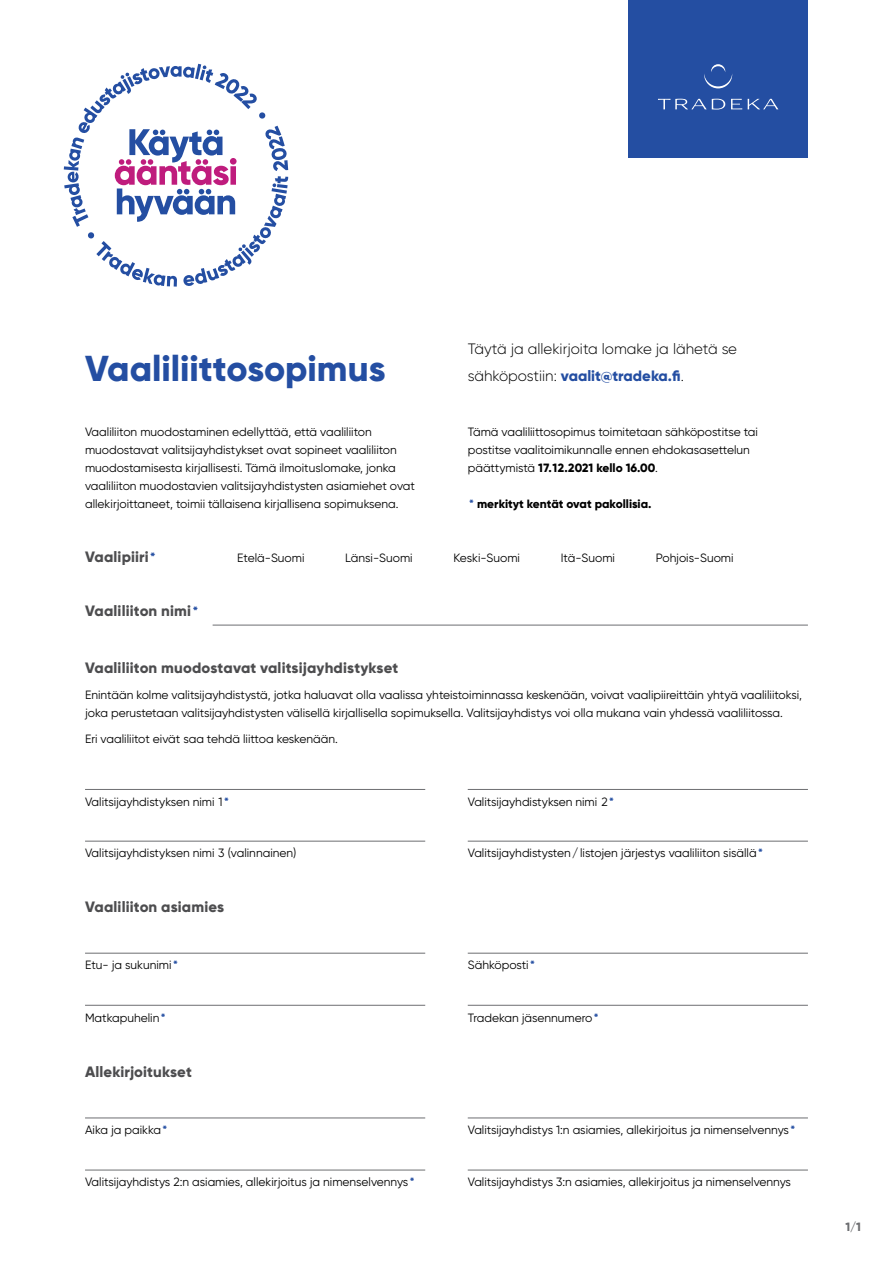
<style>
.page{position:relative;width:893px;height:1263px;background:#fff}
.page>*{position:absolute;margin:0;border:0;box-sizing:border-box;transform-origin:0 0}
.leipis{font:800 36px "Gilroy";color:#244ea2}
.Pikkuotsikko_taulukk{font:800 15px "Gilroy";letter-spacing:.01em;color:#4d4d4f}
.leipis-2{font:300 15px/27px "Gilroy";color:#000}
.Minileipis{font:12px/18px "Gilroy";color:#000}
.Minileipis-2{font:800 12px "Gilroy";color:#000}
.Pikkuotsikko_taulukk-2{font:800 12px "Gilroy";color:#6d6e71}
.s1{font-weight:800;color:#244ea2}
.s2{font-weight:800}
.s3{color:#244ea2}
.s4{font-size:13.5px;color:#244ea2}
</style>
<div class="page">
<svg style="left:64px;top:64px;width:224px;height:223px"></svg>
<div style="left:628px;top:0;width:180px;height:158px;background:#244ea2"></div>
<svg style="left:704px;top:64px;width:28px;height:24px"></svg>
<svg style="left:658px;top:99px;width:67px;height:11px"></svg>
<svg style="left:731px;top:99px;width:11px;height:10px"></svg>
<svg style="left:748px;top:99px;width:30px;height:10px"></svg>
<hr style="left:85px;top:953px;width:340px;height:1px;background:#6d6e71">
<hr style="left:85px;top:1005px;width:340px;height:1px;background:#6d6e71">
<hr style="left:468px;top:953px;width:340px;height:1px;background:#6d6e71">
<hr style="left:468px;top:1005px;width:340px;height:1px;background:#6d6e71">
<hr style="left:85px;top:1118px;width:340px;height:1px;background:#6d6e71">
<hr style="left:85px;top:1170px;width:340px;height:1px;background:#6d6e71">
<hr style="left:468px;top:1118px;width:340px;height:1px;background:#6d6e71">
<hr style="left:468px;top:1170px;width:340px;height:1px;background:#6d6e71">
<hr style="left:85px;top:789px;width:340px;height:1px;background:#6d6e71">
<hr style="left:85px;top:841px;width:340px;height:1px;background:#6d6e71">
<hr style="left:468px;top:789px;width:340px;height:1px;background:#6d6e71">
<hr style="left:468px;top:841px;width:340px;height:1px;background:#6d6e71">
<hr style="left:213px;top:625px;width:595px;height:1px;background:#6d6e71">
<p class="leipis" style="left:85px;top:346px;width:302px">Vaaliliittosopimus</p>
<p class="leipis-2" style="left:468px;top:336px;width:271px">Täytä ja allekirjoita lomake ja lähetä se sähköpostiin: <span class="s1">vaalit@tradeka.fi</span>.</p>
<p class="Minileipis" style="left:85px;top:423px;width:331px">Vaaliliiton muodostaminen edellyttää, että vaaliliiton muodostavat valitsijayhdistykset ovat sopineet vaaliliiton muodostamisesta kirjallisesti. Tämä ilmoituslomake, jonka vaaliliiton muodostavien valitsijayhdistysten asiamiehet ovat allekirjoittaneet, toimii tällaisena kirjallisena sopimuksena.</p>
<p class="Minileipis" style="left:468px;top:423px;width:292px">Tämä vaaliliittosopimus toimitetaan sähköpostitse tai postitse vaalitoimikunnalle ennen ehdokasasettelun päättymistä <span class="s2">17.12.2021 kello 16.00</span>.</p>
<p class="Minileipis-2" style="left:469px;top:496px;width:184px"><span class="s3">*</span> merkityt kentät ovat pakollisia.</p>
<p class="Pikkuotsikko_taulukk" style="left:85px;top:547px;width:72px">Vaalipiiri<span class="s4">*</span></p>
<p class="Minileipis" style="left:237px;top:549px;width:69px">Etelä-Suomi</p>
<p class="Minileipis" style="left:345px;top:549px;width:69px">Länsi-Suomi</p>
<p class="Minileipis" style="left:453px;top:549px;width:68px">Keski-Suomi</p>
<p class="Minileipis" style="left:561px;top:549px;width:56px">Itä-Suomi</p>
<p class="Minileipis" style="left:656px;top:549px;width:79px">Pohjois-Suomi</p>
<p class="Pikkuotsikko_taulukk" style="left:85px;top:602px;width:115px">Vaaliliiton nimi <span class="s4">*</span></p>
<p class="Pikkuotsikko_taulukk" style="left:85px;top:658px;width:315px">Vaaliliiton muodostavat valitsijayhdistykset</p>
<p class="Minileipis" style="left:85px;top:685px;width:718px">Enintään kolme valitsijayhdistystä, jotka haluavat olla vaalissa yhteistoiminnassa keskenään, voivat vaalipiireittäin yhtyä vaaliliitoksi, joka perustetaan valitsijayhdistysten välisellä kirjallisella sopimuksella. Valitsijayhdistys voi olla mukana vain yhdessä vaaliliitossa.</p>
<p class="Minileipis" style="left:85px;top:730px;width:254px">Eri vaaliliitot eivät saa tehdä liittoa keskenään.</p>
<p class="Minileipis" style="left:85px;top:792px;width:145px">Valitsijayhdistyksen nimi 1 <span class="s1">*</span></p>
<p class="Minileipis" style="left:85px;top:844px;width:213px">Valitsijayhdistyksen nimi 3 (valinnainen)</p>
<p class="Minileipis" style="left:468px;top:792px;width:148px">Valitsijayhdistyksen nimi 2<span class="s1">*</span></p>
<p class="Minileipis" style="left:468px;top:844px;width:297px">Valitsijayhdistysten/listojen järjestys vaaliliiton sisällä<span class="s1">*</span></p>
<p class="Pikkuotsikko_taulukk" style="left:85px;top:898px;width:141px">Vaaliliiton asiamies</p>
<p class="Minileipis" style="left:85px;top:956px;width:94px">Etu- ja sukunimi <span class="s1">*</span></p>
<p class="Minileipis" style="left:468px;top:956px;width:69px">Sähköposti <span class="s1">*</span></p>
<p class="Minileipis" style="left:85px;top:1008px;width:82px">Matkapuhelin<span class="s1">*</span></p>
<p class="Minileipis" style="left:468px;top:1008px;width:132px">Tradekan jäsennumero<span class="s1">*</span></p>
<p class="Pikkuotsikko_taulukk" style="left:85px;top:1062px;width:108px">Allekirjoitukset</p>
<p class="Minileipis" style="left:85px;top:1121px;width:84px">Aika ja paikka<span class="s1">*</span></p>
<p class="Minileipis" style="left:468px;top:1121px;width:329px">Valitsijayhdistys 1:n asiamies, allekirjoitus ja nimenselvennys <span class="s1">*</span></p>
<p class="Minileipis" style="left:85px;top:1173px;width:331px">Valitsijayhdistys 2:n asiamies, allekirjoitus ja nimenselvennys <span class="s1">*</span></p>
<p class="Minileipis" style="left:468px;top:1173px;width:325px">Valitsijayhdistys 3:n asiamies, allekirjoitus ja nimenselvennys</p>
<p class="Pikkuotsikko_taulukk-2" style="left:845px;top:1219px;width:17px">1/1</p>
</div>
